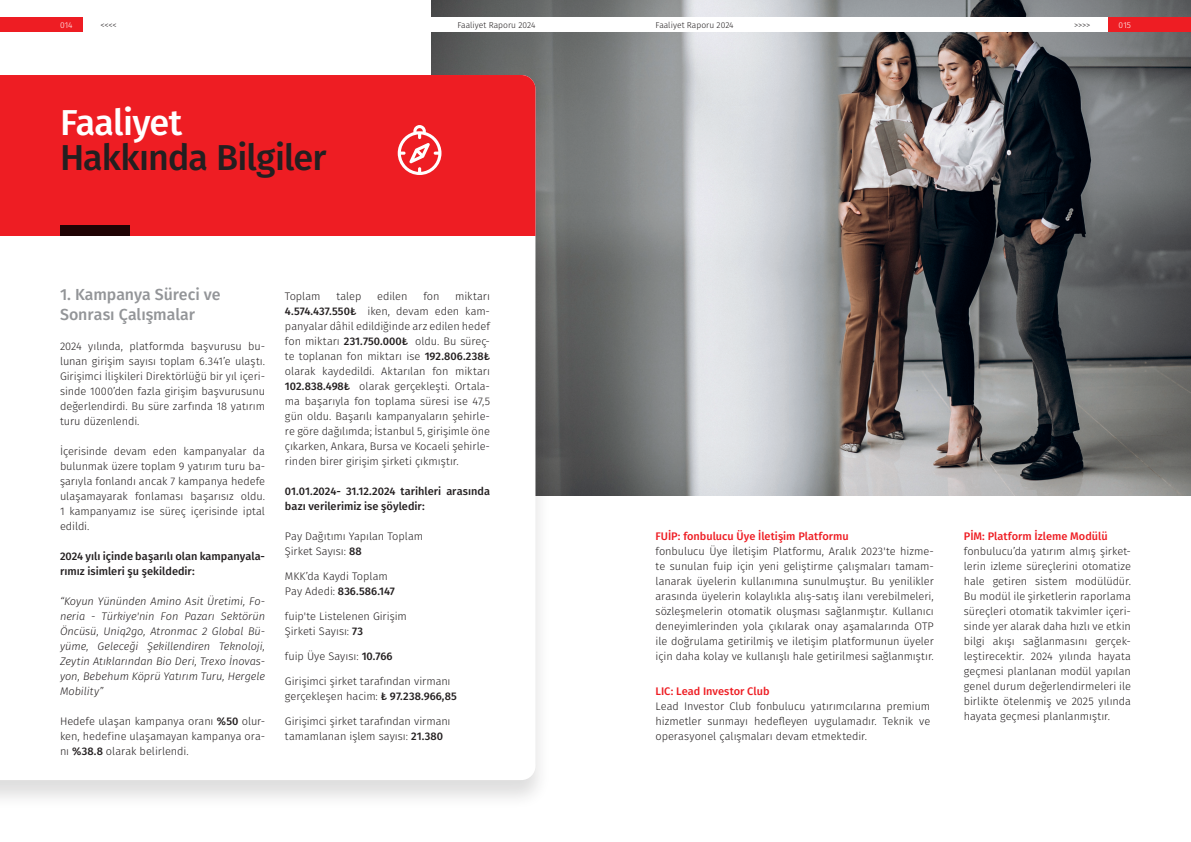
<style>
.page{position:relative;width:1191px;height:842px;background:#fff}
.page>*{position:absolute;margin:0;border:0;box-sizing:border-box;transform-origin:0 0}
.t1{font:500 36px "Fira Sans";letter-spacing:-.025em;color:#231f20}
.t2{font:500 36px "Fira Sans";letter-spacing:-.02em;color:#fff}
.t3{font:500 16px/20px "Fira Sans";letter-spacing:-.005em;color:#939598}
.t4{font:300 11px/15px "Fira Sans";letter-spacing:-.005em;color:#231f20;text-align:justify}
.t5{font:italic 300 11px/15px "Fira Sans";letter-spacing:-.005em;color:#231f20;text-align:justify}
.t6{font:500 11px/15px "Fira Sans";color:#231f20}
.t7{font:500 11px "Fira Sans";color:#ee1d23}
.t8{font:300 8.5px "Fira Sans";color:#231f20}
.t9{font:300 8.5px "Fira Sans";color:#fff}
.s1{font-weight:500}
</style>
<div class="page">
<img style="left:431px;top:0;width:760px;height:495px">
<div style="left:0;top:73px;width:551px;height:737px;background:#231f20;opacity:.15"></div>
<svg style="left:0;top:235px;width:535px;height:545px"></svg>
<div style="left:0;top:75px;width:535px;height:160px;background:#ee1d23"></div>
<div style="left:60px;top:225px;width:69px;height:10px;background:#200304"></div>
<svg style="left:398px;top:125px;width:43px;height:50px"></svg>
<div style="left:0;top:17px;width:83px;height:15px;background:#ee1d23"></div>
<div style="left:1108px;top:17px;width:83px;height:15px;background:#ee1d23"></div>
<div style="left:83px;top:17px;width:512px;height:15px;background:#fff"></div>
<div style="left:595px;top:17px;width:513px;height:15px;background:#fff"></div>
<p class="t9" style="left:60px;top:19px;width:14px">014</p>
<p class="t8" style="left:101px;top:19px;width:18px">&lt;&lt;&lt;&lt;</p>
<p class="t8" style="left:457px;top:19px;width:80px">Faaliyet Raporu 2024</p>
<p class="t8" style="left:655px;top:19px;width:80px">Faaliyet Raporu 2024</p>
<p class="t8" style="left:1074px;top:19px;width:18px">&gt;&gt;&gt;&gt;</p>
<p class="t9" style="left:1118px;top:19px;width:14px">015</p>
<h1 class="t2" style="left:60px;top:94px;width:124px">Faaliyet</h1>
<h1 class="t1" style="left:60px;top:129px;width:268px">Hakkında Bilgiler</h1>
<h2 class="t3" style="left:60px;top:284px;width:162px">1. Kampanya Süreci ve<br>Sonrası Çalışmalar</h2>
<p class="t4" style="left:60px;top:339px;width:207px">2024 yılında, platformda başvurusu bu&shy;lunan girişim sayısı toplam 6.341’e ulaştı.<br>Girişimci İlişkileri Direktörlüğü bir yıl içeri&shy;sinde 1000’den fazla girişim başvurusunu değerlendirdi. Bu süre zarfında 18 yatırım turu düzenlendi.</p>
<p class="t4" style="left:60px;top:444px;width:207px">İçerisinde devam eden kampanyalar da bulunmak üzere toplam 9 yatırım turu ba&shy;şarıyla fonlandı ancak 7 kampanya hedefe ulaşamayarak fonlaması başarısız oldu.<br>1 kampanyamız ise süreç içerisinde iptal edildi.</p>
<p class="t6" style="left:60px;top:548px;width:207px">2024 yılı içinde başarılı olan kampanyala&shy;rımız isimleri şu şekildedir:</p>
<p class="t5" style="left:60px;top:594px;width:207px">“Koyun Yününden Amino Asit Üretimi, Fo&shy;neria - Türkiye'nin Fon Pazarı Sektörün Öncüsü, Uniq2go, Atronmac 2 Global Bü&shy;yüme, Geleceği Şekillendiren Teknoloji, Zeytin Atıklarından Bio Deri, Trexo İnovas&shy;yon, Bebehum Köprü Yatırım Turu, Hergele Mobility”</p>
<p class="t4" style="left:60px;top:714px;width:207px">Hedefe ulaşan kampanya oranı <span class="s1">%50</span> olur&shy;ken, hedefine ulaşamayan kampanya ora&shy;nı <span class="s1">%38.8</span> olarak belirlendi.</p>
<p class="t4" style="left:285px;top:289px;width:37px">Toplam</p>
<p class="t4" style="left:336px;top:289px;width:26px">talep</p>
<p class="t4" style="left:377px;top:289px;width:32px">edilen</p>
<p class="t4" style="left:423px;top:289px;width:18px">fon</p>
<p class="t4" style="left:285px;top:289px;width:207px;text-indent:170px">miktarı <span class="s1">4.574.437.550₺</span> iken, devam eden kam&shy;panyalar dâhil edildiğinde arz edilen hedef fon miktarı <span class="s1">231.750.000₺</span> oldu. Bu süreç&shy;te toplanan fon miktarı ise <span class="s1">192.806.238₺ </span>olarak kaydedildi. Aktarılan fon miktarı <span class="s1">102.838.498₺</span> olarak gerçekleşti. Ortala&shy;ma başarıyla fon toplama süresi ise 47,5 gün oldu. Başarılı kampanyaların şehirle&shy;re göre dağılımda; İstanbul 5, girişimle öne çıkarken, Ankara, Bursa ve Kocaeli şehirle&shy;rinden birer girişim şirketi çıkmıştır.</p>
<p class="t6" style="left:285px;top:483px;width:207px">01.01.2024- 31.12.2024 tarihleri arasında bazı verilerimiz ise şöyledir:</p>
<p class="t4" style="left:285px;top:529px;width:140px">Pay Dağıtımı Yapılan Toplam<br>Şirket Sayısı: <span class="s1">88</span></p>
<p class="t4" style="left:285px;top:569px;width:111px">MKK’da Kaydi Toplam<br>Pay Adedi: <span class="s1">836.586.147</span></p>
<p class="t4" style="left:285px;top:609px;width:123px">fuip'te Listelenen Girişim<br>Şirketi Sayısı: <span class="s1">73</span></p>
<p class="t4" style="left:285px;top:649px;width:109px">fuip Üye Sayısı: <span class="s1">10.766</span></p>
<p class="t4" style="left:285px;top:674px;width:173px">Girişimci şirket tarafından virmanı gerçekleşen hacim: <span class="s1">₺ 97.238.966,85</span></p>
<p class="t4" style="left:285px;top:714px;width:167px">Girişimci şirket tarafından virmanı tamamlanan işlem sayısı: <span class="s1">21.380</span></p>
<p class="t7" style="left:655px;top:527px;width:195px">FUİP: fonbulucu Üye İletişim Platformu</p>
<p class="t4" style="left:655px;top:544px;width:280px">fonbulucu Üye İletişim Platformu, Aralık 2023'te hizme&shy;te sunulan fuip için yeni geliştirme çalışmaları tamam&shy;lanarak üyelerin kullanımına sunulmuştur. Bu yenilikler arasında üyelerin kolaylıkla alış-satış ilanı verebilmeleri, sözleşmelerin otomatik oluşması sağlanmıştır. Kullanıcı deneyimlerinden yola çıkılarak onay aşamalarında OTP ile doğrulama getirilmiş ve iletişim platformunun üyeler için daha kolay ve kullanışlı hale getirilmesi sağlanmıştır.</p>
<p class="t7" style="left:655px;top:682px;width:115px">LIC: Lead Investor Club</p>
<p class="t4" style="left:655px;top:699px;width:276px">Lead Investor Club fonbulucu yatırımcılarına premium hizmetler sunmayı hedefleyen uygulamadır. Teknik ve operasyonel çalışmaları devam etmektedir.</p>
<p class="t7" style="left:964px;top:527px;width:145px">PİM: Platform İzleme Modülü</p>
<p class="t4" style="left:964px;top:544px;width:169px">fonbulucu’da yatırım almış şirket&shy;lerin izleme süreçlerini otomatize hale getiren sistem modülüdür.<br>Bu modül ile şirketlerin raporlama süreçleri otomatik takvimler içeri&shy;sinde yer alarak daha hızlı ve etkin bilgi akışı sağlanmasını gerçek&shy;leştirecektir. 2024 yılında hayata geçmesi planlanan modül yapılan genel durum değerlendirmeleri ile birlikte ötelenmiş ve 2025 yılında hayata geçmesi planlanmıştır.</p>
</div>
